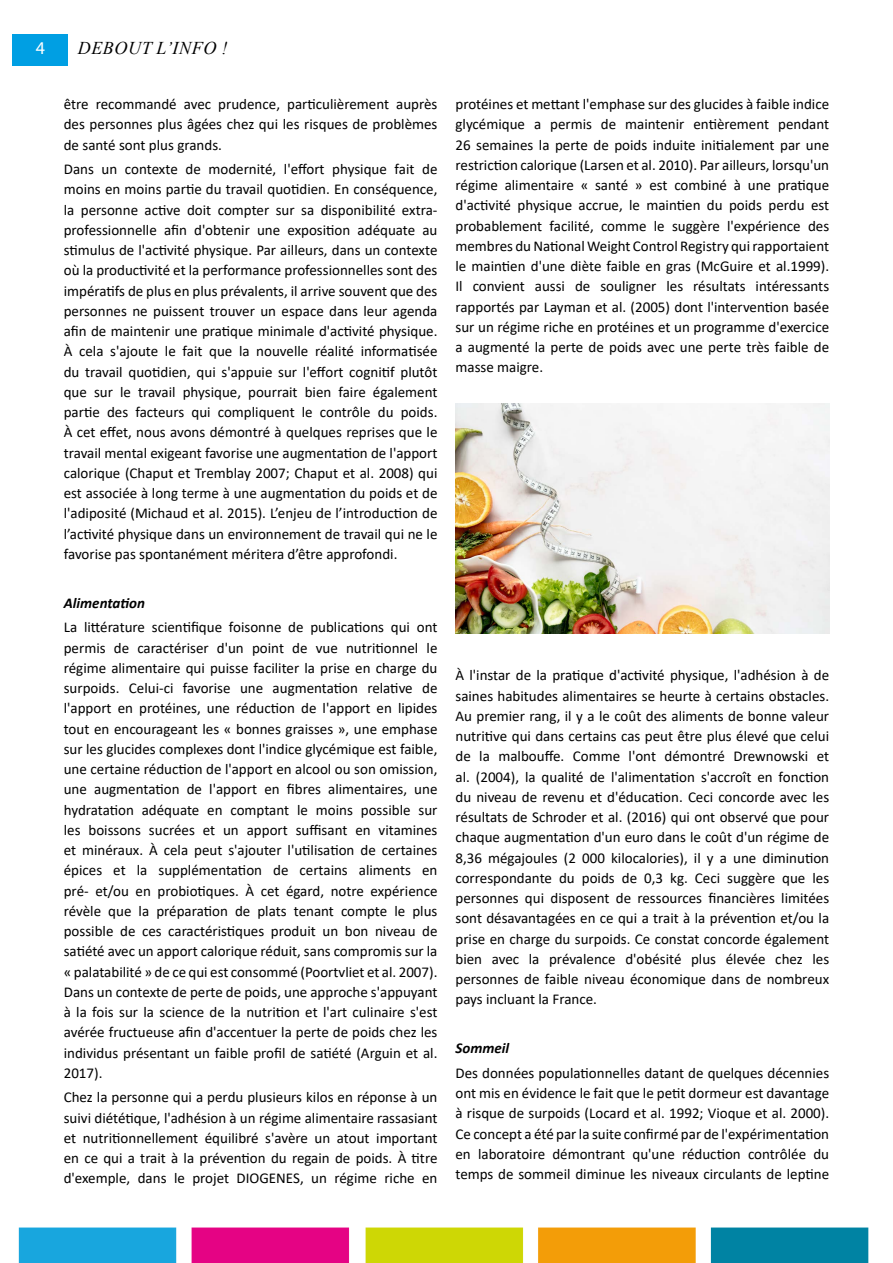
<style>
.page{position:relative;width:893px;height:1263px;background:#fff}
.page>*{position:absolute;margin:0;border:0;box-sizing:border-box;transform-origin:0 0}
.t1{font:italic 18px "Times New Roman";letter-spacing:.035em;color:#000}
.t2{font:18px "Myriad Pro";color:#fff}
.t3{font:15px/20.2px "Calibri";color:#000;text-align:justify}
.t4{font:italic 700 15px "Calibri";color:#000}
</style>
<div class="page">
<img style="left:18px;top:1227px;width:851px;height:36px">
<div style="left:13px;top:34px;width:55px;height:32px;background:#009fe3"></div>
<img style="left:455px;top:404px;width:374px;height:230px">
<p class="t2" style="left:36px;top:37px;width:11px">4</p>
<p class="t1" style="left:78px;top:36px;width:151px">DEBOUT L’INFO !</p>
<p class="t3" style="left:64px;top:94px;width:375px">être recommandé avec prudence, particulièrement auprès des personnes plus âgées chez qui les risques de problèmes de santé sont plus grands.</p>
<p class="t3" style="left:64px;top:159px;width:375px">Dans un contexte de modernité, l'effort physique fait de moins en moins partie du travail quotidien. En conséquence, la personne active doit compter sur sa disponibilité extra&shy;professionnelle afin d'obtenir une exposition adéquate au stimulus de l'activité physique. Par ailleurs, dans un contexte où la productivité et la performance professionnelles sont des impératifs de plus en plus prévalents, il arrive souvent que des personnes ne puissent trouver un espace dans leur agenda afin de maintenir une pratique minimale d'activité physique.<br>À cela s'ajoute le fait que la nouvelle réalité informatisée du travail quotidien, qui s'appuie sur l'effort cognitif plutôt que sur le travail physique, pourrait bien faire également partie des facteurs qui compliquent le contrôle du poids.<br>À cet effet, nous avons démontré à quelques reprises que le travail mental exigeant favorise une augmentation de l'apport calorique (Chaput et Tremblay 2007; Chaput et al. 2008) qui est associée à long terme à une augmentation du poids et de l'adiposité (Michaud et al. 2015). L’enjeu de l’introduction de l’activité physique dans un environnement de travail qui ne le favorise pas spontanément méritera d’être approfondi.</p>
<p class="t4" style="left:64px;top:592px;width:83px">Alimentation</p>
<p class="t3" style="left:64px;top:617px;width:375px">La littérature scientifique foisonne de publications qui ont permis de caractériser d'un point de vue nutritionnel le régime alimentaire qui puisse faciliter la prise en charge du surpoids. Celui-ci favorise une augmentation relative de l'apport en protéines, une réduction de l'apport en lipides tout en encourageant les « bonnes graisses », une emphase sur les glucides complexes dont l'indice glycémique est faible, une certaine réduction de l'apport en alcool ou son omission, une augmentation de l'apport en fibres alimentaires, une hydratation adéquate en comptant le moins possible sur les boissons sucrées et un apport suffisant en vitamines et minéraux. À cela peut s'ajouter l'utilisation de certaines épices et la supplémentation de certains aliments en pré- et/ou en probiotiques. À cet égard, notre expérience révèle que la préparation de plats tenant compte le plus possible de ces caractéristiques produit un bon niveau de satiété avec un apport calorique réduit, sans compromis sur la « palatabilité » de ce qui est consommé (Poortvliet et al. 2007).<br>Dans un contexte de perte de poids, une approche s'appuyant à la fois sur la science de la nutrition et l'art culinaire s'est avérée fructueuse afin d'accentuer la perte de poids chez les individus présentant un faible profil de satiété (Arguin et al.<br>2017).</p>
<p class="t3" style="left:64px;top:1087px;width:375px">Chez la personne qui a perdu plusieurs kilos en réponse à un suivi diététique, l'adhésion à un régime alimentaire rassasiant et nutritionnellement équilibré s'avère un atout important en ce qui a trait à la prévention du regain de poids. À titre d'exemple, dans le projet DIOGENES, un régime riche en</p>
<p class="t3" style="left:455px;top:94px;width:375px">protéines et mettant l'emphase sur des glucides à faible indice glycémique a permis de maintenir entièrement pendant 26 semaines la perte de poids induite initialement par une restriction calorique (Larsen et al. 2010). Par ailleurs, lorsqu'un régime alimentaire « santé » est combiné à une pratique d'activité physique accrue, le maintien du poids perdu est probablement facilité, comme le suggère l'expérience des membres du National Weight Control Registry qui rapportaient le maintien d'une diète faible en gras (McGuire et al.1999).<br>Il convient aussi de souligner les résultats intéressants rapportés par Layman et al. (2005) dont l'intervention basée sur un régime riche en protéines et un programme d'exercice a augmenté la perte de poids avec une perte très faible de masse maigre.</p>
<p class="t3" style="left:455px;top:665px;width:375px">À l'instar de la pratique d'activité physique, l'adhésion à de saines habitudes alimentaires se heurte à certains obstacles.<br>Au premier rang, il y a le coût des aliments de bonne valeur nutritive qui dans certains cas peut être plus élevé que celui de la malbouffe. Comme l'ont démontré Drewnowski et al. (2004), la qualité de l'alimentation s'accroît en fonction du niveau de revenu et d'éducation. Ceci concorde avec les résultats de Schroder et al. (2016) qui ont observé que pour chaque augmentation d'un euro dans le coût d'un régime de 8,36 mégajoules (2 000 kilocalories), il y a une diminution correspondante du poids de 0,3 kg. Ceci suggère que les personnes qui disposent de ressources financières limitées sont désavantagées en ce qui a trait à la prévention et/ou la prise en charge du surpoids. Ce constat concorde également bien avec la prévalence d'obésité plus élevée chez les personnes de faible niveau économique dans de nombreux pays incluant la France.</p>
<p class="t4" style="left:455px;top:1038px;width:55px">Sommeil</p>
<p class="t3" style="left:455px;top:1062px;width:375px">Des données populationnelles datant de quelques décennies ont mis en évidence le fait que le petit dormeur est davantage à risque de surpoids (Locard et al. 1992; Vioque et al. 2000).<br>Ce concept a été par la suite confirmé par de l'expérimentation en laboratoire démontrant qu'une réduction contrôlée du temps de sommeil diminue les niveaux circulants de leptine</p>
</div>
